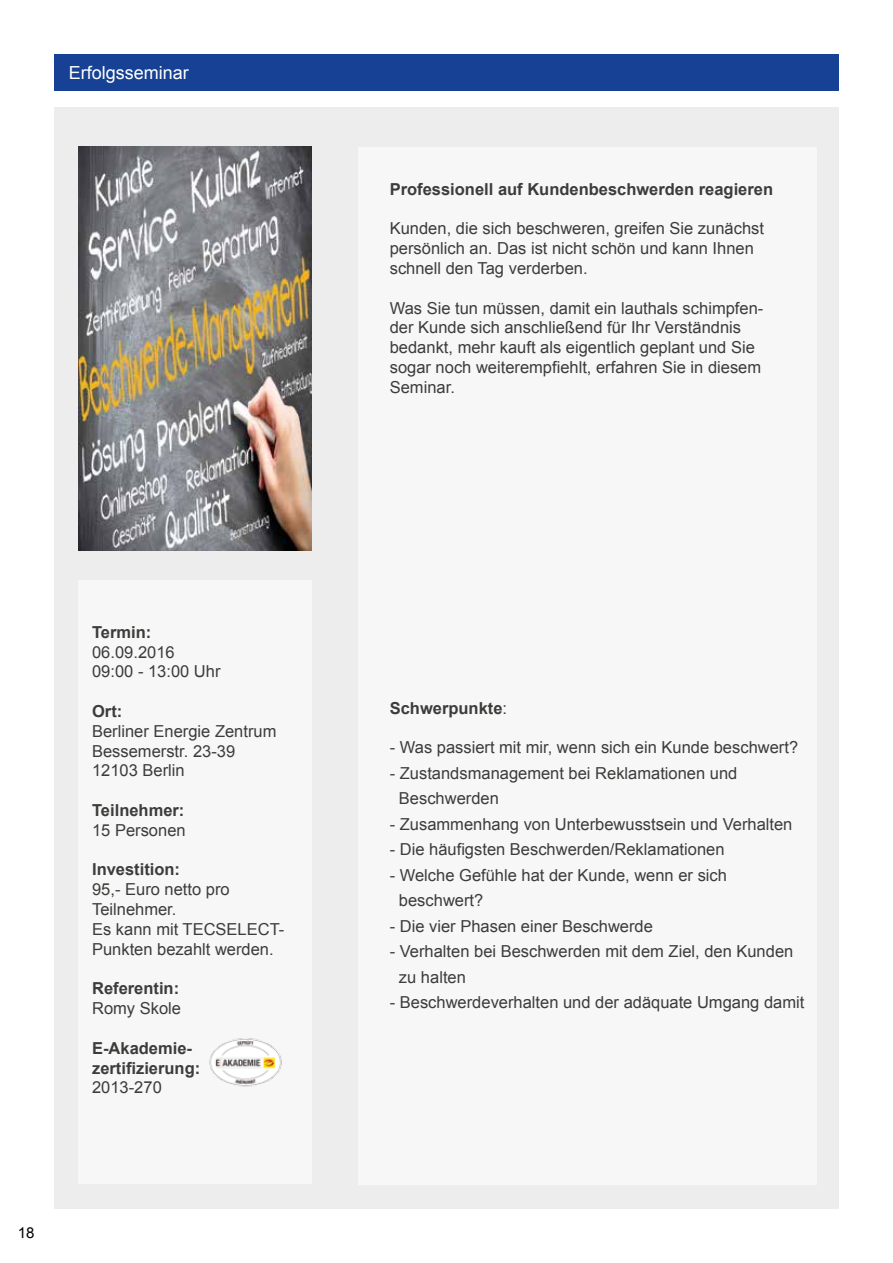
<style>
.page{position:relative;width:893px;height:1263px;background:#fff}
.page>*{position:absolute;margin:0;border:0;box-sizing:border-box;transform-origin:0 0}
.t1{font:18px "Arial";color:#fff}
.t2{font:16.5px/19.8px "Arial";color:#3c3c3b}
.t3{font:700 16.5px/19.8px "Arial";color:#3c3c3b}
.t4{font:15px "Arial";color:#000}
.s1{font-weight:400}
</style>
<div class="page">
<div style="left:54px;top:107px;width:785px;height:1102px;background:#ededed"></div>
<div style="left:358px;top:147px;width:458px;height:1037px;background:#f7f7f7"></div>
<div style="left:79px;top:580px;width:233px;height:604px;background:#f7f7f7"></div>
<img style="left:209px;top:1038px;width:73px;height:49px">
<div style="left:54px;top:54px;width:785px;height:36px;background:#164194"></div>
<img style="left:79px;top:147px;width:232px;height:404px">
<p class="t1" style="left:69px;top:60px;width:122px">Erfolgsseminar</p>
<p class="t4" style="left:18px;top:1223px;width:18px">18</p>
<p class="t3" style="left:92px;top:623px;width:61px">Termin:</p>
<p class="t2" style="left:92px;top:642px;width:130px">06.09.2016<br>09:00 - 13:00 Uhr</p>
<p class="t3" style="left:92px;top:702px;width:32px">Ort:</p>
<p class="t2" style="left:92px;top:721px;width:186px">Berliner Energie Zentrum<br>Bessemerstr. 23-39<br>12103 Berlin</p>
<p class="t3" style="left:92px;top:801px;width:94px">Teilnehmer:</p>
<p class="t2" style="left:92px;top:820px;width:95px">15 Personen</p>
<p class="t3" style="left:92px;top:860px;width:90px">Investition:</p>
<p class="t2" style="left:92px;top:880px;width:194px">95,- Euro netto pro<br>Teilnehmer.<br>Es kann mit TECSELECT-<br>Punkten bezahlt werden.</p>
<p class="t3" style="left:92px;top:979px;width:89px">Referentin:</p>
<p class="t2" style="left:92px;top:998px;width:90px">Romy Skole</p>
<p class="t3" style="left:92px;top:1038px;width:110px">E-Akademie&shy;zertifizierung:</p>
<p class="t2" style="left:92px;top:1078px;width:71px">2013-270</p>
<p class="t3" style="left:390px;top:180px;width:385px">Professionell auf Kundenbeschwerden reagieren</p>
<p class="t2" style="left:390px;top:219px;width:376px">Kunden, die sich beschweren, greifen Sie zunächst persönlich an. Das ist nicht schön und kann Ihnen schnell den Tag verderben.</p>
<p class="t2" style="left:390px;top:298px;width:375px">Was Sie tun müssen, damit ein lauthals schimpfen&shy;der Kunde sich anschließend für Ihr Verständnis bedankt, mehr kauft als eigentlich geplant und Sie sogar noch weiterempfiehlt, erfahren Sie in diesem Seminar.</p>
<p class="t3" style="left:390px;top:698px;width:119px">Schwerpunkte<span class="s1">:</span></p>
<p class="t2" style="left:390px;top:738px;width:410px">- Was passiert mit mir, wenn sich ein Kunde beschwert?</p>
<p class="t2" style="left:399px;top:760px;width:340px;line-height:25.5px;text-indent:-9px">- Zustandsmanagement bei Reklamationen und<br>Beschwerden</p>
<p class="t2" style="left:390px;top:814px;width:404px">- Zusammenhang von Unterbewusstsein und Verhalten</p>
<p class="t2" style="left:390px;top:840px;width:336px">- Die häufigsten Beschwerden/Reklamationen</p>
<p class="t2" style="left:399px;top:862px;width:330px;line-height:25.5px;text-indent:-9px">- Welche Gefühle hat der Kunde, wenn er sich beschwert?</p>
<p class="t2" style="left:390px;top:916px;width:265px">- Die vier Phasen einer Beschwerde</p>
<p class="t2" style="left:399px;top:939px;width:396px;line-height:25.5px;text-indent:-9px">- Verhalten bei Beschwerden mit dem Ziel, den Kunden zu halten</p>
<p class="t2" style="left:390px;top:993px;width:416px">- Beschwerdeverhalten und der adäquate Umgang damit</p>
</div>
